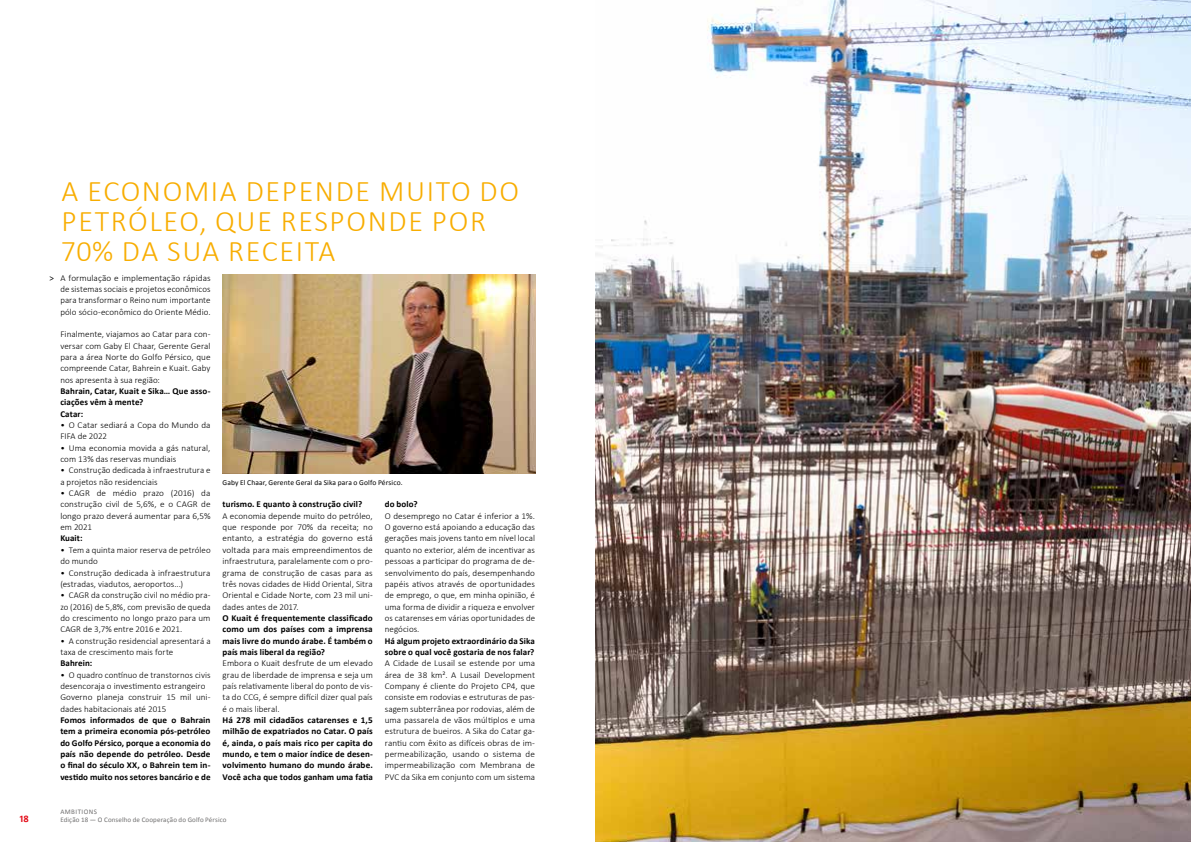
<style>
.page{position:relative;width:1191px;height:842px;background:#fff}
.page>*{position:absolute;margin:0;border:0;box-sizing:border-box;transform-origin:0 0}
.t1{font:300 30px/30px "Calibri";letter-spacing:.055em;color:#f8ad00}
.t2{font:700 10px "Calibri";color:#e30613}
.t3{font:300 9px/11.3px "Calibri";letter-spacing:.005em;color:#000;text-align:justify}
.t4{font:700 9px/11.3px "Calibri";letter-spacing:.01em;color:#000;text-align:justify}
.t5{font:9px "Calibri";color:#000}
.t6{font:7.5px "Calibri";letter-spacing:.01em;color:#000}
.t7{font:7px/8.4px "Calibri";letter-spacing:.02em;color:#706f6f}
</style>
<div class="page">
<img style="left:223px;top:274px;width:312px;height:199px">
<img style="left:595px;top:0;width:596px;height:842px">
<h1 class="t1" style="left:61px;top:175px;width:459px">A ECONOMIA DEPENDE MUITO DO<br>PETRÓLEO, QUE RESPONDE POR<br>70% DA SUA RECEITA</h1>
<p class="t3" style="left:60px;top:272px;width:152px">A formulação e implementação rápidas de sistemas sociais e projetos econômicos para transformar o Reino num importante pólo sócio-econômico do Oriente Médio.</p>
<p class="t3" style="left:60px;top:329px;width:152px">Finalmente, viajamos ao Catar para con&shy;versar com Gaby El Chaar, Gerente Geral para a área Norte do Golfo Pérsico, que compreende Catar, Bahrein e Kuait. Gaby nos apresenta à sua região:</p>
<p class="t4" style="left:60px;top:385px;width:152px;text-align:left">Bahrain, Catar, Kuait e Sika… Que asso&shy;ciações vêm à mente?<br>Catar:</p>
<p class="t3" style="left:60px;top:419px;width:152px">• O Catar sediará a Copa do Mundo da<br>FIFA de 2022</p>
<p class="t3" style="left:60px;top:442px;width:152px">• Uma economia movida a gás natural, com 13% das reservas mundiais</p>
<p class="t3" style="left:60px;top:465px;width:152px">• Construção dedicada à infraestrutura e a projetos não residenciais</p>
<p class="t3" style="left:60px;top:487px;width:152px">• CAGR de médio prazo (2016) da construção civil de 5,6%, e o CAGR de longo prazo deverá aumentar para 6,5% em 2021</p>
<p class="t4" style="left:60px;top:533px;width:24px">Kuait:</p>
<p class="t3" style="left:60px;top:544px;width:152px">• Tem a quinta maior reserva de petróleo do mundo</p>
<p class="t3" style="left:60px;top:567px;width:152px">• Construção dedicada à infraestrutura (estradas, viadutos, aeroportos...)</p>
<p class="t3" style="left:60px;top:589px;width:152px">• CAGR da construção civil no médio pra&shy;zo (2016) de 5,8%, com previsão de queda do crescimento no longo prazo para um CAGR de 3,7% entre 2016 e 2021.</p>
<p class="t3" style="left:60px;top:635px;width:152px">• A construção residencial apresentará a taxa de crescimento mais forte</p>
<p class="t4" style="left:60px;top:658px;width:34px">Bahrein:</p>
<p class="t3" style="left:60px;top:669px;width:152px;text-align:left">• O quadro contínuo de transtornos civis desencoraja o investimento estrangeiro Governo planeja construir 15 mil uni&shy;dades habitacionais até 2015</p>
<p class="t4" style="left:60px;top:714px;width:152px">Fomos informados de que o Bahrain tem a primeira economia pós-petróleo do Golfo Pérsico, porque a economia do país não depende do petróleo. Desde o final do século XX, o Bahrein tem in&shy;vestido muito nos setores bancário e de</p>
<p class="t5" style="left:49px;top:272px;width:6px">&gt;</p>
<p class="t6" style="left:223px;top:477px;width:181px">Gaby El Chaar, Gerente Geral da Sika para o Golfo Pérsico.</p>
<p class="t4" style="left:222px;top:499px;width:141px">turismo. E quanto à construção civil?</p>
<p class="t3" style="left:223px;top:510px;width:152px">A economia depende muito do petróleo, que responde por 70% da receita; no entanto, a estratégia do governo está voltada para mais empreendimentos de infraestrutura, paralelamente com o pro&shy;grama de construção de casas para as três novas cidades de Hidd Oriental, Sitra Oriental e Cidade Norte, com 23 mil uni&shy;dades antes de 2017.</p>
<p class="t4" style="left:223px;top:612px;width:152px">O Kuait é frequentemente classificado como um dos países com a imprensa mais livre do mundo árabe. É também o país mais liberal da região?</p>
<p class="t3" style="left:223px;top:657px;width:152px">Embora o Kuait desfrute de um elevado grau de liberdade de imprensa e seja um país relativamente liberal do ponto de vis&shy;ta do CCG, é sempre difícil dizer qual país é o mais liberal.</p>
<p class="t4" style="left:223px;top:714px;width:152px">Há 278 mil cidadãos catarenses e 1,5 milhão de expatriados no Catar. O país é, ainda, o país mais rico per capita do mundo, e tem o maior índice de desen&shy;volvimento humano do mundo árabe.<br>Você acha que todos ganham uma fatia</p>
<p class="t4" style="left:385px;top:499px;width:34px">do bolo?</p>
<p class="t3" style="left:385px;top:510px;width:152px">O desemprego no Catar é inferior a 1%.<br>O governo está apoiando a educação das gerações mais jovens tanto em nível local quanto no exterior, além de incentivar as pessoas a participar do programa de de&shy;senvolvimento do país, desempenhando papéis ativos através de oportunidades de emprego, o que, em minha opinião, é uma forma de dividir a riqueza e envolver os catarenses em várias oportunidades de negócios.</p>
<p class="t4" style="left:385px;top:635px;width:152px">Há algum projeto extraordinário da Sika sobre o qual você gostaria de nos falar?</p>
<p class="t3" style="left:385px;top:657px;width:152px">A Cidade de Lusail se estende por uma área de 38 km². A Lusail Development Company é cliente do Projeto CP4, que consiste em rodovias e estruturas de pas&shy;sagem subterrânea por rodovias, além de uma passarela de vãos múltiplos e uma estrutura de bueiros. A Sika do Catar ga&shy;rantiu com êxito as difíceis obras de im&shy;permeabilização, usando o sistema de impermeabilização com Membrana de PVC da Sika em conjunto com um sistema</p>
<p class="t2" style="left:20px;top:812px;width:10px">18</p>
<p class="t7" style="left:60px;top:807px;width:168px">AMBITIONS<br>Edição 18 — O Conselho de Cooperação do Golfo Pérsico</p>
</div>
